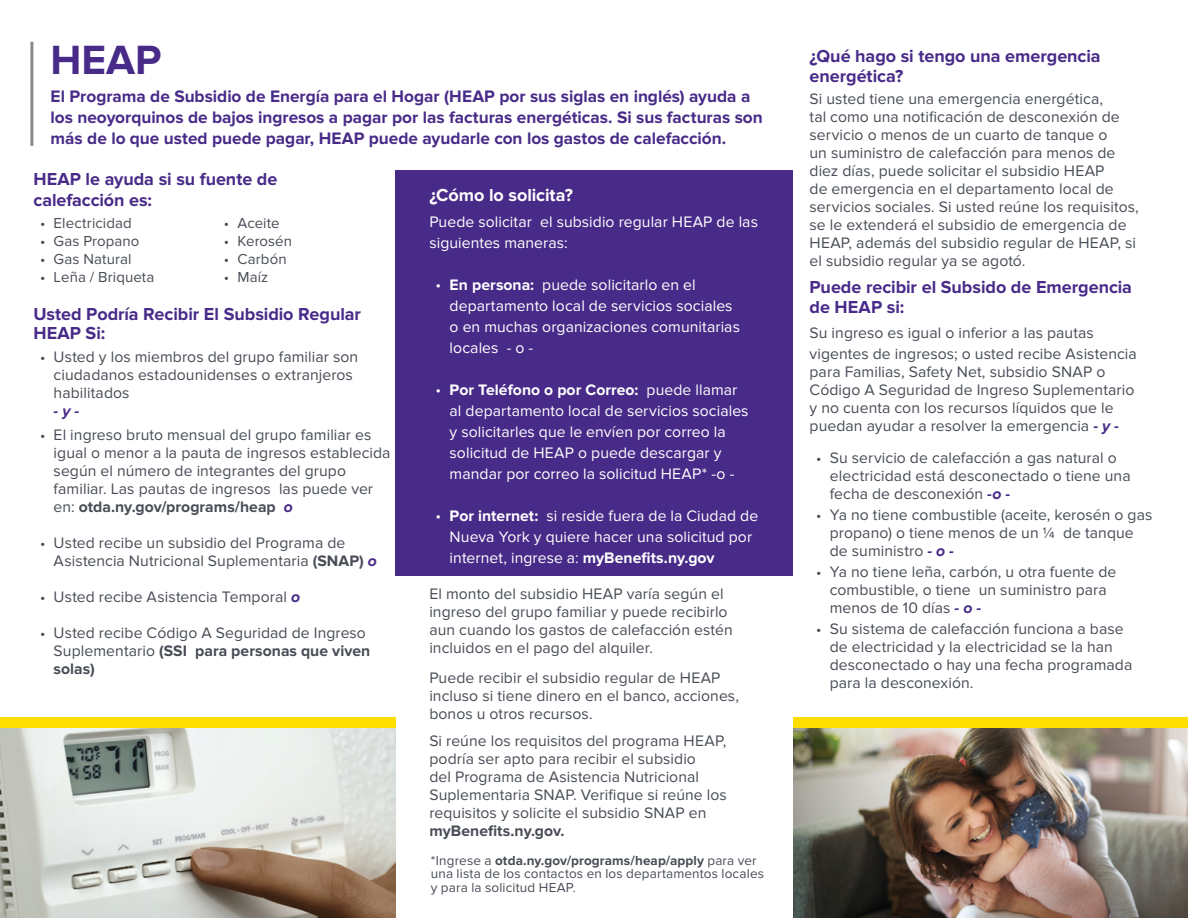
<style>
.page{position:relative;width:1188px;height:918px;background:#fff}
.page>*{position:absolute;margin:0;border:0;box-sizing:border-box;transform-origin:0 0}
.t1{font:700 42.3px "Proxima Nova";color:#482b88}
.t2{font:700 18px/19.5px "Proxima Nova";color:#482b88}
.t3{font:700 18px "Proxima Nova";letter-spacing:-.005em;color:#fff}
.t4{font:700 17.25px/21px "Proxima Nova";color:#482b88}
.t5{font:15.75px/18px "Proxima Nova";letter-spacing:.005em;color:#474c55}
.t6{font:15.75px/21px "Proxima Nova";letter-spacing:.005em;color:#fff}
.t7{font:700 15.75px "Proxima Nova";letter-spacing:.005em;color:#474c55}
.t8{font:italic 700 15.75px "Proxima Nova";color:#482b88}
.t9{font:15px "Proxima Nova";letter-spacing:.005em;color:#474c55}
.t10{font:13.5px/13.5px "Proxima Nova";letter-spacing:.01em;color:#474c55}
.s1{font-family:"Myriad Pro"}
.s2{font-weight:700}
.s3{font-size:15px}
.s4{font-weight:700;font-style:italic;color:#482b88}
</style>
<div class="page">
<div style="left:396px;top:171px;width:397px;height:405px;background:#482b88"></div>
<hr style="left:30px;top:42px;width:3px;height:104px;background:#8a8a8d">
<img style="left:0;top:728px;width:396px;height:190px">
<img style="left:793px;top:728px;width:395px;height:190px">
<div style="left:0;top:717px;width:396px;height:11px;background:#ffdf00"></div>
<div style="left:793px;top:718px;width:395px;height:10px;background:#ffdf00"></div>
<h1 class="t1" style="left:51px;top:36px;width:113px">HEAP</h1>
<p class="t4" style="left:51px;top:87px;width:714px">El Programa de Subsidio de Energía para el Hogar (HEAP por sus siglas en inglés) ayuda a los neoyorquinos de bajos ingresos a pagar por las facturas energéticas. Si sus facturas son más de lo que usted puede pagar, HEAP puede ayudarle con los gastos de calefacción.</p>
<p class="t2" style="left:33px;top:169px;width:245px;line-height:21px">HEAP le ayuda si su fuente de calefacción es:</p>
<p class="t9" style="left:40px;top:215px;width:93px">• Electricidad</p>
<p class="t9" style="left:40px;top:233px;width:101px">• Gas Propano</p>
<p class="t9" style="left:40px;top:251px;width:93px">• Gas Natural</p>
<p class="t9" style="left:40px;top:269px;width:116px">• Leña / Briqueta</p>
<p class="t3" style="left:429px;top:185px;width:145px">¿Cómo lo solicita?</p>
<p class="t6" style="left:429px;top:211px;width:330px">Puede solicitar el subsidio regular HEAP de las siguientes maneras:</p>
<p class="t6" style="left:450px;top:274px;width:292px;text-indent:-13px"><span class="s1">•</span> <span class="s2">En persona:</span> puede solicitarlo en el departamento local de servicios sociales o en muchas organizaciones comunitarias locales - o -</p>
<p class="t6" style="left:450px;top:379px;width:300px;text-indent:-13px"><span class="s1">•</span> <span class="s2">Por Teléfono o por Correo:</span> puede llamar al departamento local de servicios sociales y solicitarles que le envíen por correo la solicitud de HEAP o puede descargar y mandar por correo la solicitud HEAP* -o -</p>
<p class="t6" style="left:450px;top:505px;width:310px;text-indent:-13px"><span class="s1">•</span> <span class="s2">Por internet:</span> si reside fuera de la Ciudad de<br>Nueva York y quiere hacer una solicitud por internet, ingrese a: <span class="s2">myBenefits.ny.gov</span></p>
<p class="t5" style="left:429px;top:585px;width:305px">El monto del subsidio HEAP varía según el ingreso del grupo familiar y puede recibirlo aun cuando los gastos de calefacción estén incluidos en el pago del alquiler.</p>
<p class="t5" style="left:429px;top:669px;width:311px">Puede recibir el subsidio regular de HEAP incluso si tiene dinero en el banco, acciones, bonos u otros recursos.</p>
<p class="t5" style="left:429px;top:732px;width:299px">Si reúne los requisitos del programa HEAP, podría ser apto para recibir el subsidio<br>del Programa de Asistencia Nutricional Suplementaria SNAP. Verifique si reúne los requisitos y solicite el subsidio SNAP en</p>
<p class="t7" style="left:429px;top:821px;width:137px">myBenefits.ny.gov.</p>
<p class="t9" style="left:224px;top:215px;width:57px">• Aceite</p>
<p class="t9" style="left:224px;top:233px;width:70px">• Kerosén</p>
<p class="t9" style="left:224px;top:251px;width:64px">• Carbón</p>
<p class="t9" style="left:224px;top:269px;width:46px">• Maíz</p>
<p class="t2" style="left:33px;top:304px;width:329px">Usted Podría Recibir El Subsidio Regular<br>HEAP Si:</p>
<p class="t5" style="left:54px;top:348px;width:306px;text-indent:-14px"><span class="s3">•</span> Usted y los miembros del grupo familiar son ciudadanos estadounidenses o extranjeros habilitados</p>
<p class="t8" style="left:54px;top:402px;width:27px">- y -</p>
<p class="t5" style="left:54px;top:426px;width:338px;text-indent:-14px"><span class="s3">•</span> El ingreso bruto mensual del grupo familiar es igual o menor a la pauta de ingresos establecida según el número de integrantes del grupo familiar. Las pautas de ingresos las puede ver en: <span class="s2">otda.ny.gov/programs/heap</span> <span class="s4">o</span></p>
<p class="t5" style="left:54px;top:534px;width:325px;text-indent:-14px"><span class="s3">•</span> Usted recibe un subsidio del Programa de<br>Asistencia Nutricional Suplementaria <span class="s2">(SNAP)</span> <span class="s4">o</span></p>
<p class="t5" style="left:40px;top:588px;width:261px"><span class="s3">•</span> Usted recibe Asistencia Temporal <span class="s4">o</span></p>
<p class="t5" style="left:54px;top:624px;width:318px;text-indent:-14px"><span class="s3">•</span> Usted recibe Código A Seguridad de Ingreso<br>Suplementario <span class="s2">(SSI para personas que viven solas)</span></p>
<p class="t10" style="left:431px;top:854px;width:335px">*Ingrese a <span class="s2">otda.ny.gov/programs/heap/apply</span> para ver una lista de los contactos en los departamentos locales y para la solicitud HEAP.</p>
<p class="t2" style="left:810px;top:47px;width:293px">¿Qué hago si tengo una emergencia energética?</p>
<p class="t5" style="left:810px;top:90px;width:331px">Si usted tiene una emergencia energética,<br>tal como una notificación de desconexión de servicio o menos de un cuarto de tanque o<br>un suministro de calefacción para menos de diez días, puede solicitar el subsidio HEAP<br>de emergencia en el departamento local de servicios sociales. Si usted reúne los requisitos, se le extenderá el subsidio de emergencia de HEAP, además del subsidio regular de HEAP, si el subsidio regular ya se agotó.</p>
<p class="t2" style="left:810px;top:278px;width:324px">Puede recibir el Subsido de Emergencia de HEAP si:</p>
<p class="t5" style="left:810px;top:323px;width:329px;line-height:21px">Su ingreso es igual o inferior a las pautas vigentes de ingresos; o usted recibe Asistencia</p>
<p class="t5" style="left:810px;top:363px;width:326px">para Familias, Safety Net, subsidio SNAP o Código A Seguridad de Ingreso Suplementario y no cuenta con los recursos líquidos que le puedan ayudar a resolver la emergencia <span class="s4">- y -</span></p>
<p class="t5" style="left:830px;top:449px;width:302px;text-indent:-14px"><span class="s3">•</span> Su servicio de calefacción a gas natural o electricidad está desconectado o tiene una fecha de desconexión <span class="s4">-o -</span></p>
<p class="t5" style="left:830px;top:506px;width:324px;text-indent:-14px"><span class="s3">•</span> Ya no tiene combustible (aceite, kerosén o gas propano) o tiene menos de un ¼ de tanque de suministro <span class="s4">- o -</span></p>
<p class="t5" style="left:830px;top:563px;width:288px;text-indent:-14px"><span class="s3">•</span> Ya no tiene leña, carbón, u otra fuente de combustible, o tiene un suministro para menos de 10 días <span class="s4">- o -</span></p>
<p class="t5" style="left:830px;top:620px;width:304px;text-indent:-14px"><span class="s3">•</span> Su sistema de calefacción funciona a base de electricidad y la electricidad se la han desconectado o hay una fecha programada para la desconexión.</p>
</div>
